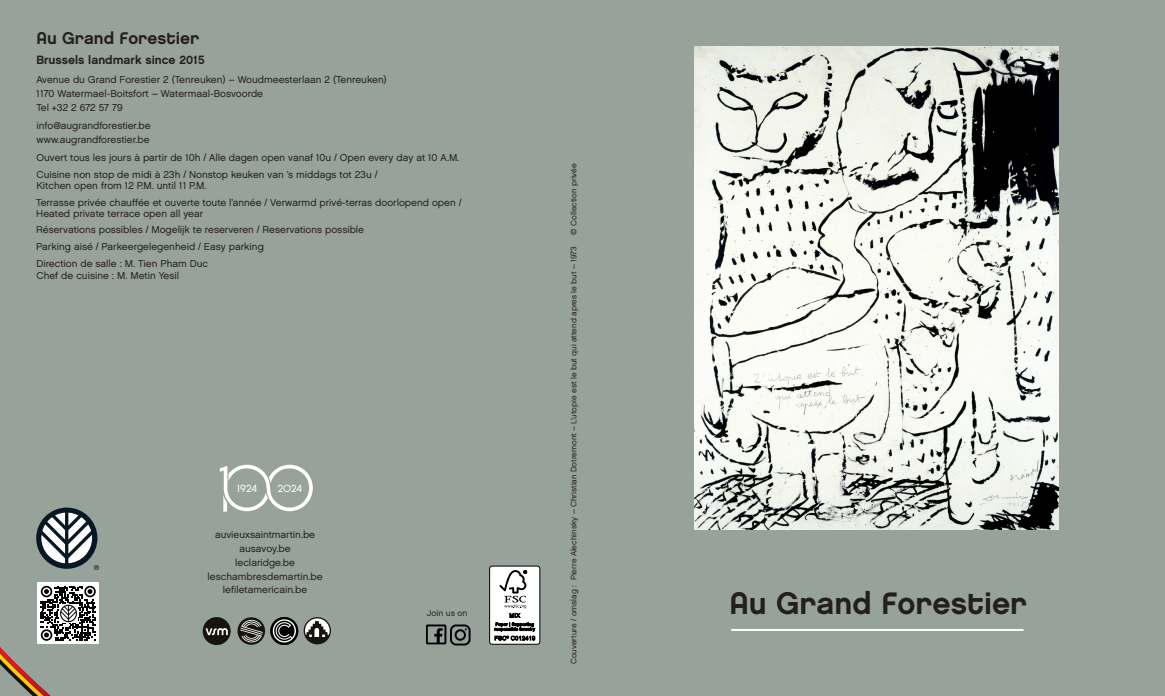
<style>
.page{position:relative;width:1165px;height:696px;background:#fff}
.page>*{position:absolute;margin:0;border:0;box-sizing:border-box;transform-origin:0 0}
.t1{font:31.1px "Chalet New York Nineteen Sixty";color:#231f20}
.t2{font:17px "Chalet New York Nineteen Sixty";color:#231f20}
.t3{font:12px "Chalet New York Nineteen Sixty";color:#231f20}
.t4{font:10.4px "Chalet London Nineteen Seventy";letter-spacing:-.005em;color:#fff}
.t5{font:10px/11px "Chalet London Nineteen Sixty";color:#231f20}
.t6{font:8.5px "Chalet London Nineteen Sixty";color:#231f20}
.t7{font:8px "Chalet London Nineteen Sixty";color:#231f20}
.t8{font:7px "Chalet London Nineteen Sixty";color:#231f20}
.s1{font-family:"Chalet New York Nineteen Seventy"}
.s2{font-family:"Chalet New York Nineteen Eighty"}
</style>
<div class="page">
<div style="left:0;top:0;width:1164px;height:696px;background:#96a29a"></div>
<div style="left:36px;top:507px;width:61px;height:61px;background:#071822;border-radius:50%"></div>
<svg style="left:41px;top:512px;width:51px;height:51px"></svg>
<img style="left:694px;top:46px;width:364px;height:483px">
<hr style="left:731px;top:629px;width:292px;height:2px;background:#fff">
<img style="left:427px;top:624px;width:19px;height:20px">
<img style="left:450px;top:624px;width:20px;height:21px">
<svg style="left:237px;top:617px;width:61px;height:28px"></svg>
<svg style="left:203px;top:617px;width:28px;height:28px"></svg>
<svg style="left:304px;top:617px;width:27px;height:27px"></svg>
<svg style="left:305px;top:621px;width:24px;height:22px"></svg>
<div style="left:303px;top:617px;width:28px;height:27px;border:1px solid #16140c;border-radius:50%"></div>
<div style="left:37px;top:582px;width:62px;height:62px;background:#fff"></div>
<svg style="left:0;top:585px;width:96px;height:111px"></svg>
<img style="left:59px;top:604px;width:18px;height:18px">
<svg style="left:220px;top:464px;width:93px;height:47px"></svg>
<div style="left:489px;top:566px;width:51px;height:78px;background:#fff;border-radius:3px"></div>
<div style="left:489px;top:565px;width:51px;height:79px;border:1px solid #000;border-radius:3px"></div>
<svg style="left:494px;top:570px;width:41px;height:70px"></svg>
<p class="t2" style="left:36px;top:32px;width:165px"><span class="s1">A</span>u G<span class="s2">r</span>and <span class="s1">F</span>o<span class="s2">r</span>es<span class="s2">t</span>ie<span class="s2">r</span></p>
<p class="t3" style="left:36px;top:55px;width:170px">Brussels landmark since 2015</p>
<p class="t5" style="left:36px;top:75px;width:352px">Avenue du Grand Forestier 2 (Tenreuken) – Woudmeesterlaan 2 (Tenreuken)</p>
<p class="t5" style="left:36px;top:89px;width:228px">1170 Watermael-Boitsfort – Watermaal-Bosvoorde</p>
<p class="t5" style="left:36px;top:103px;width:88px">Tel +32 2 672 57 79</p>
<p class="t5" style="left:36px;top:121px;width:116px">info@augrandforestier.be</p>
<p class="t5" style="left:36px;top:135px;width:115px">www.augrandforestier.be</p>
<p class="t5" style="left:36px;top:153px;width:424px">Ouvert tous les jours à partir de 10h / Alle dagen open vanaf 10u / Open every day at 10 A.M.</p>
<p class="t5" style="left:36px;top:170px;width:342px">Cuisine non stop de midi à 23h / Nonstop keuken van ’s middags tot 23u /<br>Kitchen open from 12 P.M. until 11 P.M.</p>
<p class="t5" style="left:36px;top:197px;width:427px">Terrasse privée chauffée et ouverte toute l’année / Verwarmd privé-terras doorlopend open /<br>Heated private terrace open all year</p>
<p class="t5" style="left:36px;top:225px;width:329px">Réservations possibles / Mogelijk te reserveren / Reservations possible</p>
<p class="t5" style="left:36px;top:242px;width:229px">Parking aisé / Parkeergelegenheid / Easy parking</p>
<p class="t5" style="left:36px;top:258px;width:173px">Direction de salle : M. Tien Pham Duc</p>
<p class="t5" style="left:36px;top:271px;width:144px">Chef de cuisine : M. Metin Yesil</p>
<p class="t8" style="left:94px;top:564px;width:7px">®</p>
<p class="t4" style="left:237px;top:482px;width:22px">1924</p>
<p class="t4" style="left:278px;top:482px;width:26px">2024</p>
<p class="t5" style="left:215px;top:529px;width:101px">auvieuxsaintmartin.be</p>
<p class="t5" style="left:239px;top:543px;width:53px">ausavoy.be</p>
<p class="t5" style="left:235px;top:557px;width:61px">leclaridge.be</p>
<p class="t5" style="left:208px;top:571px;width:116px">leschambresdemartin.be</p>
<p class="t5" style="left:223px;top:584px;width:86px">lefiletamericain.be</p>
<p class="t6" style="left:427px;top:609px;width:42px">Join us on</p>
<p class="t7" style="left:570px;top:234px;width:73px;rotate:-90deg">© Collection privée</p>
<p class="t7" style="left:570px;top:664px;width:419px;rotate:-90deg">Couverture / omslag : Pierre Alechinsky – Christian Dotremont – L’utopie est le but qui attend apres le but – 1973</p>
<p class="t1" style="left:729px;top:590px;width:299px"><span class="s1">A</span>u G<span class="s2">r</span>and <span class="s1">F</span>o<span class="s2">r</span>es<span class="s2">t</span>ie<span class="s2">r</span></p>
</div>
